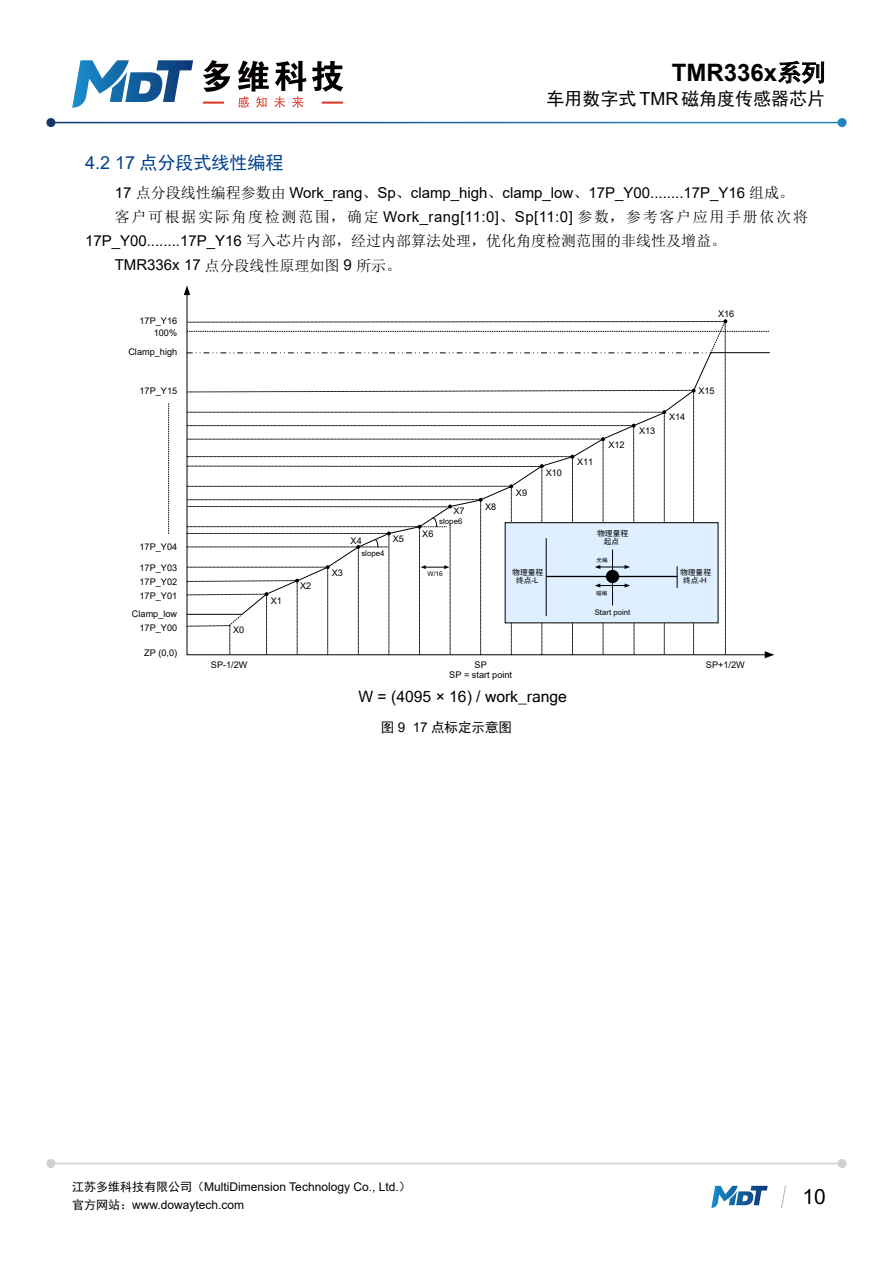
<style>
.page{position:relative;width:893px;height:1263px;background:#fff}
.page>*{position:absolute;margin:0;border:0;box-sizing:border-box;transform-origin:0 0}
.t1{font:700 24px "Arial";color:#000}
.t2{font:21px "Arial";color:#000}
.t3{font:18px "Sim Hei";color:#000}
.二级标题{font:18px "Sim Hei";color:#004190}
.t4{font:15.75px "Arial";color:#000}
.内页段落{font:15px/24px "Sim Sun";color:#000}
.内页段落-2{font:15px "Arial";color:#000}
.图片名称{font:13.5px "Sim Hei";color:#000}
.t5{font:12px/18.3px "Arial";color:#040000}
.t6{font:9.15px/13.6px "Arial";color:#000;text-align:justify}
.t7{font:7.8px "Arial";color:#000}
.t8{font:7.8px/8.6px "Sim Hei";letter-spacing:.005em;color:#000;text-align:center}
.t9{font:6.6px "Arial";color:#000}
.t10{font:5.55px "Sim Hei";color:#000}
.s1{font-family:"Sim Hei";font-weight:400}
.s2{font-family:"Arial"}
.s3{font-family:"Sim Sun"}
.s4{font-family:"Microsoft Sans Serif"}
.s5{font-family:"Sim Hei"}
</style>
<div class="page">
<hr style="left:187px;top:294px;width:1px;height:361px;background:#000">
<svg style="left:184px;top:285px;width:6px;height:10px"></svg>
<svg style="left:168px;top:403px;width:1px;height:130px"></svg>
<svg style="left:186px;top:319px;width:588px;height:339px"></svg>
<hr style="left:612px;top:550px;width:1px;height:55px;background:#000">
<div style="left:606px;top:570px;width:13px;height:13px;background:#000;border-radius:50%"></div>
<svg style="left:46px;top:1159px;width:801px;height:9px"></svg>
<svg style="left:778px;top:61px;width:46px;height:23px"></svg>
<svg style="left:203px;top:60px;width:27px;height:32px"></svg>
<svg style="left:312px;top:61px;width:31px;height:31px"></svg>
<svg style="left:238px;top:61px;width:68px;height:47px"></svg>
<hr style="left:203px;top:102px;width:21px;height:2px;background:#da3b2b">
<hr style="left:322px;top:102px;width:21px;height:2px;background:#da3b2b">
<svg style="left:72px;top:60px;width:121px;height:48px"></svg>
<svg style="left:46px;top:118px;width:801px;height:9px"></svg>
<svg style="left:781px;top:1185px;width:5px;height:24px"></svg>
<svg style="left:711px;top:1186px;width:57px;height:22px"></svg>
<h1 class="t1" style="left:672px;top:56px;width:155px">TMR336x<span class="s1">系列</span></h1>
<h3 class="t3" style="left:546px;top:90px;width:280px">车用数字式 <span class="s2">TMR</span> 磁角度传感器芯片</h3>
<p class="二级标题" style="left:85px;top:153px;width:200px"><span class="s2">4.2 17</span> 点分段式线性编程</p>
<p class="内页段落-2" style="left:115px;top:183px;width:681px">17 <span class="s3">点分段线性编程参数由</span> Work_rang<span class="s3">、</span>Sp<span class="s3">、</span>clamp_high<span class="s3">、</span>clamp_low<span class="s3">、</span>17P_Y00........17P_Y16 <span class="s3">组成。</span></p>
<p class="内页段落" style="left:85px;top:205px;width:724px;text-indent:30px">客户可根据实际角度检测范围，确定 <span class="s2">Work_rang[11:0]</span>、<span class="s2">Sp[11:0]</span> 参数，参考客户应用手册依次将<br><span class="s2">17P_Y00........17P_Y16</span> 写入芯片内部，经过内部算法处理，优化角度检测范围的非线性及增益。</p>
<p class="内页段落" style="left:115px;top:253px;width:288px"><span class="s2">TMR336x 17</span> 点分段线性原理如图 <span class="s2">9</span> 所示。</p>
<p class="t6" style="left:140px;top:314px;width:39px">17P_Y16</p>
<p class="t6" style="left:154px;top:326px;width:25px">100%</p>
<p class="t6" style="left:128px;top:345px;width:50px">Clamp_high</p>
<p class="t6" style="left:140px;top:384px;width:39px">17P_Y15</p>
<p class="t6" style="left:140px;top:540px;width:39px">17P_Y04</p>
<p class="t6" style="left:140px;top:561px;width:39px">17P_Y03<br>17P_Y02<br>17P_Y01</p>
<p class="t6" style="left:140px;top:621px;width:39px">17P_Y00</p>
<p class="t6" style="left:132px;top:607px;width:47px">Clamp_low</p>
<p class="t6" style="left:144px;top:646px;width:35px">ZP (0,0)</p>
<p class="t6" style="left:718px;top:307px;width:18px">X16</p>
<p class="t6" style="left:233px;top:623px;width:13px">X0</p>
<p class="t6" style="left:271px;top:594px;width:13px">X1</p>
<p class="t6" style="left:300px;top:579px;width:13px">X2</p>
<p class="t6" style="left:332px;top:565px;width:13px">X3</p>
<p class="t6" style="left:351px;top:534px;width:13px">X4</p>
<p class="t6" style="left:393px;top:532px;width:13px">X5</p>
<p class="t7" style="left:361px;top:548px;width:25px">slope4</p>
<p class="t6" style="left:453px;top:504px;width:13px">X7</p>
<p class="t7" style="left:439px;top:516px;width:25px">slope6</p>
<p class="t6" style="left:422px;top:527px;width:13px">X6</p>
<p class="t9" style="left:427px;top:569px;width:17px">W/16</p>
<p class="t6" style="left:485px;top:500px;width:13px">X8</p>
<p class="t6" style="left:516px;top:486px;width:13px">X9</p>
<p class="t6" style="left:546px;top:466px;width:18px">X10</p>
<p class="t8" style="left:512px;top:568px;width:32px">物理量程终点<span class="s2">-L</span></p>
<p class="t6" style="left:577px;top:455px;width:18px">X11</p>
<p class="t6" style="left:608px;top:438px;width:18px">X12</p>
<p class="t6" style="left:639px;top:424px;width:18px">X13</p>
<p class="t6" style="left:669px;top:409px;width:18px">X14</p>
<p class="t6" style="left:698px;top:383px;width:18px">X15</p>
<p class="t8" style="left:597px;top:529px;width:32px">物理量程起点</p>
<p class="t10" style="left:596px;top:557px;width:13px">光编</p>
<p class="t10" style="left:596px;top:590px;width:13px">磁编</p>
<p class="t7" style="left:595px;top:607px;width:37px">Start point</p>
<p class="t8" style="left:680px;top:568px;width:32px">物理量程终点<span class="s2">-H</span></p>
<p class="t6" style="left:211px;top:658px;width:38px">SP-1/2W</p>
<p class="t6" style="left:475px;top:658px;width:14px">SP</p>
<p class="t6" style="left:706px;top:658px;width:40px">SP+1/2W</p>
<p class="t6" style="left:449px;top:668px;width:64px">SP = start point</p>
<p class="t4" style="left:358px;top:686px;width:210px">W = (4095 × 16) / <span class="s4">work_range</span></p>
<p class="图片名称" style="left:381px;top:720px;width:133px">图 <span class="s2">9 17</span> 点标定示意图</p>
<h3 class="t5" style="left:72px;top:1177px;width:340px"><span class="s5">江苏多维科技有限公司（</span>MultiDimension Technology Co., Ltd.<span class="s5">）官方网站：</span>www.dowaytech.com</h3>
<h2 class="t2" style="left:802px;top:1182px;width:25px">10</h2>
</div>
